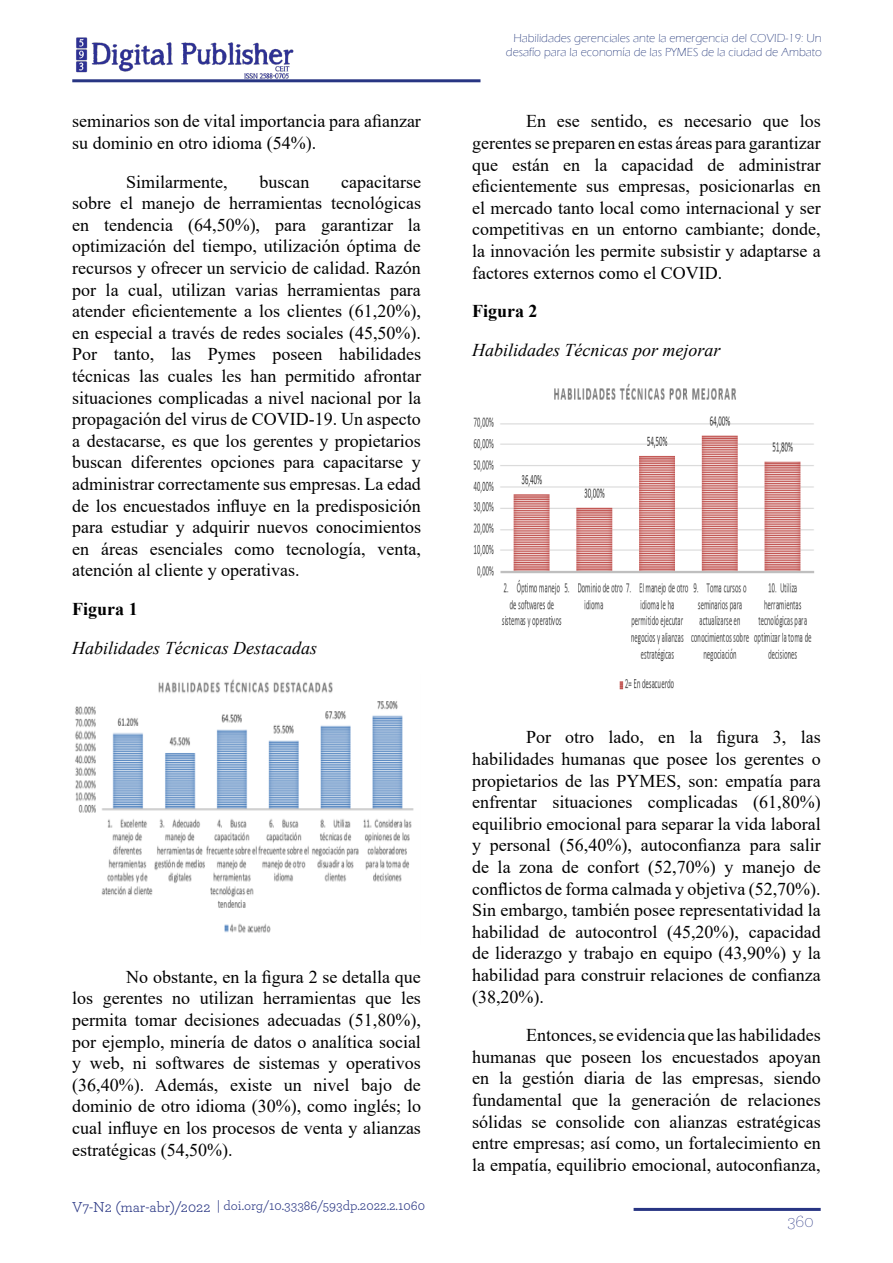
<style>
.page{position:relative;width:893px;height:1263px;background:#fff}
.page>*{position:absolute;margin:0;border:0;box-sizing:border-box;transform-origin:0 0}
.t1{font:18px/21.6px "Times New Roman";color:#000;text-align:justify}
.t2{font:italic 18px "Times New Roman";color:#000}
.t3{font:700 18px "Times New Roman";color:#000}
.t4{font:200 18px "Archer";color:#283583}
.t5{font:15px "Archer";color:#283583}
.t6{font:13.5px "Archer";color:#283583}
.t7{font:300 12px/14.4px "Eras ITC";color:#24387b;text-align:right}
</style>
<div class="page">
<hr style="left:72px;top:79px;width:408px;height:3px;background:#283583">
<img style="left:76px;top:37px;width:218px;height:42px">
<hr style="left:634px;top:1208px;width:187px;height:3px;background:#283583">
<img style="left:75px;top:679px;width:339px;height:254px">
<img style="left:473px;top:383px;width:342px;height:307px">
<p class="t1" style="left:72px;top:110px;width:350px">seminarios son de vital importancia para afianzar su dominio en otro idioma (54%).</p>
<p class="t1" style="left:126px;top:170px;width:103px">Similarmente,</p>
<p class="t1" style="left:259px;top:170px;width:51px">buscan</p>
<p class="t1" style="left:72px;top:170px;width:350px;text-indent:269px">capacitarse sobre el manejo de herramientas tecnológicas en tendencia (64,50%), para garantizar la optimización del tiempo, utilización óptima de recursos y ofrecer un servicio de calidad. Razón por la cual, utilizan varias herramientas para atender eficientemente a los clientes (61,20%), en especial a través de redes sociales (45,50%).<br>Por tanto, las Pymes poseen habilidades técnicas las cuales les han permitido afrontar situaciones complicadas a nivel nacional por la propagación del virus de COVID-19. Un aspecto a destacarse, es que los gerentes y propietarios buscan diferentes opciones para capacitarse y administrar correctamente sus empresas. La edad de los encuestados influye en la predisposición para estudiar y adquirir nuevos conocimientos en áreas esenciales como tecnología, venta, atención al cliente y operativas.</p>
<p class="t3" style="left:72px;top:596px;width:67px">Figura 1</p>
<p class="t2" style="left:72px;top:635px;width:246px">Habilidades Técnicas Destacadas</p>
<p class="t1" style="left:72px;top:965px;width:350px;text-indent:54px">No obstante, en la figura 2 se detalla que los gerentes no utilizan herramientas que les permita tomar decisiones adecuadas (51,80%), por ejemplo, minería de datos o analítica social y web, ni softwares de sistemas y operativos (36,40%). Además, existe un nivel bajo de dominio de otro idioma (30%), como inglés; lo cual influye en los procesos de venta y alianzas estratégicas (54,50%).</p>
<p class="t5" style="left:72px;top:1196px;width:140px">V7-N2 (mar-abr)/2022</p>
<p class="t6" style="left:217px;top:1196px;width:210px">| doi.org/10.33386/593dp.2022.2.1060</p>
<p class="t7" style="left:506px;top:31px;width:317px">Habilidades gerenciales ante la emergencia del COVID-19: Un desafío para la economía de las PYMES de la ciudad de Ambato</p>
<p class="t1" style="left:472px;top:110px;width:350px;text-indent:54px">En ese sentido, es necesario que los gerentes se preparen en estas áreas para garantizar que están en la capacidad de administrar eficientemente sus empresas, posicionarlas en el mercado tanto local como internacional y ser competitivas en un entorno cambiante; donde, la innovación les permite subsistir y adaptarse a factores externos como el COVID.</p>
<p class="t3" style="left:472px;top:298px;width:67px">Figura 2</p>
<p class="t2" style="left:472px;top:337px;width:250px">Habilidades Técnicas por mejorar</p>
<p class="t1" style="left:472px;top:726px;width:350px;text-indent:54px">Por otro lado, en la figura 3, las habilidades humanas que posee los gerentes o propietarios de las PYMES, son: empatía para enfrentar situaciones complicadas (61,80%) equilibrio emocional para separar la vida laboral y personal (56,40%), autoconfianza para salir de la zona de confort (52,70%) y manejo de conflictos de forma calmada y objetiva (52,70%).<br>Sin embargo, también posee representatividad la habilidad de autocontrol (45,20%), capacidad de liderazgo y trabajo en equipo (43,90%) y la habilidad para construir relaciones de confianza (38,20%).</p>
<p class="t1" style="left:472px;top:1024px;width:350px;text-indent:54px">Entonces, se evidencia que las habilidades humanas que poseen los encuestados apoyan en la gestión diaria de las empresas, siendo fundamental que la generación de relaciones sólidas se consolide con alianzas estratégicas entre empresas; así como, un fortalecimiento en la empatía, equilibrio emocional, autoconfianza,</p>
<p class="t4" style="left:787px;top:1209px;width:28px">360</p>
</div>
